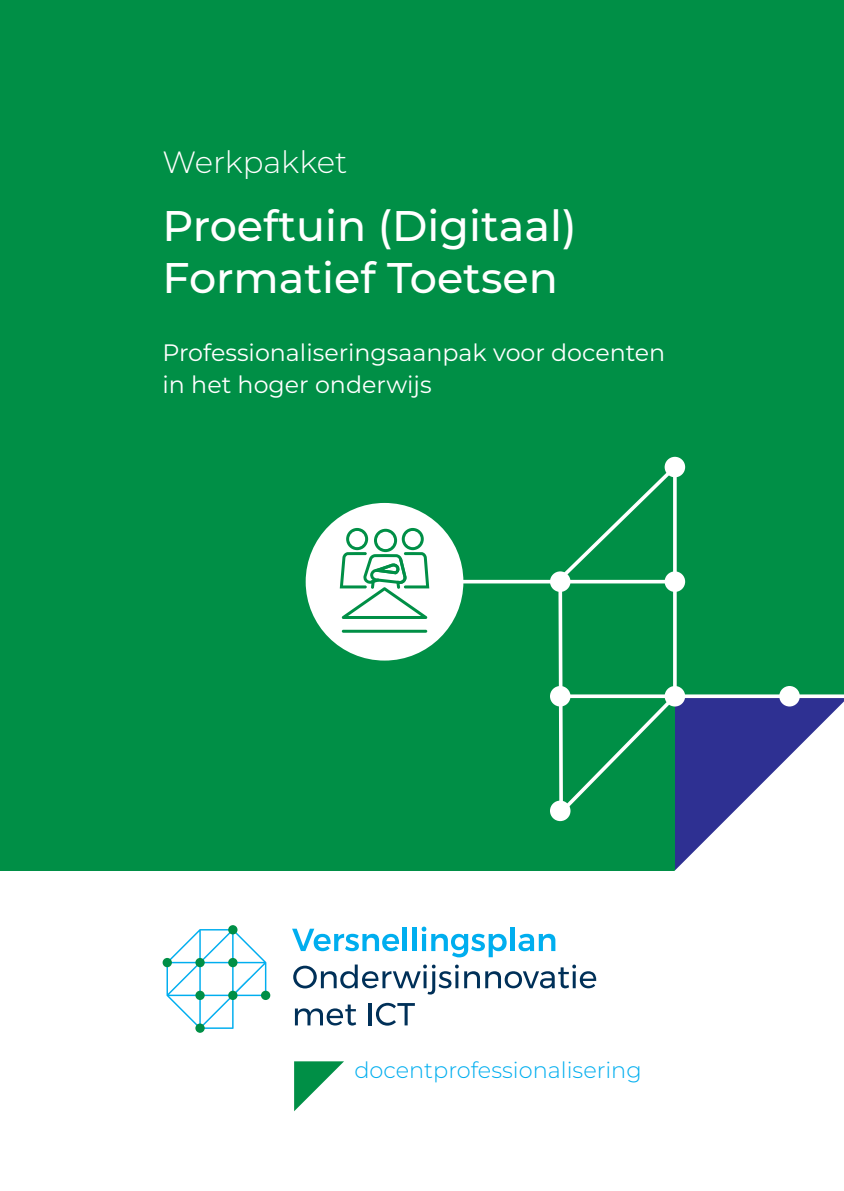
<style>
.page{position:relative;width:844px;height:1191px;background:#fff}
.page>*{position:absolute;margin:0;border:0;box-sizing:border-box;transform-origin:0 0}
.t1{font:500 42.88px/51.4px "Montserrat";color:#fff}
.t2{font:300 30.8px "Montserrat";color:#fff}
.t3{font:23.8px/32px "Montserrat";color:#fff}
.t4{font:300 22.4px "Montserrat";color:#00aeef}
</style>
<div class="page">
<div style="left:0;top:0;width:843px;height:870px;background:#008f46"></div>
<svg style="left:442px;top:458px;width:235px;height:363px"></svg>
<svg style="left:570px;top:694px;width:273px;height:4px"></svg>
<div style="left:664px;top:571px;width:21px;height:21px;background:#fff;border-radius:50%"></div>
<div style="left:550px;top:571px;width:20px;height:21px;background:#fff;border-radius:50%"></div>
<div style="left:664px;top:457px;width:21px;height:20px;background:#fff;border-radius:50%"></div>
<div style="left:550px;top:686px;width:20px;height:20px;background:#fff;border-radius:50%"></div>
<div style="left:550px;top:800px;width:20px;height:21px;background:#fff;border-radius:50%"></div>
<div style="left:664px;top:686px;width:21px;height:20px;background:#fff;border-radius:50%"></div>
<div style="left:779px;top:686px;width:20px;height:20px;background:#fff;border-radius:50%"></div>
<svg style="left:294px;top:1061px;width:50px;height:50px"></svg>
<svg style="left:166px;top:929px;width:100px;height:100px"></svg>
<div style="left:195px;top:958px;width:10px;height:9px;background:#008f46;border-radius:50%"></div>
<div style="left:162px;top:958px;width:10px;height:9px;background:#008f46;border-radius:50%"></div>
<div style="left:228px;top:958px;width:9px;height:9px;background:#008f46;border-radius:50%"></div>
<div style="left:228px;top:925px;width:9px;height:9px;background:#008f46;border-radius:50%"></div>
<div style="left:195px;top:990px;width:10px;height:10px;background:#008f46;border-radius:50%"></div>
<div style="left:195px;top:1023px;width:10px;height:9px;background:#008f46;border-radius:50%"></div>
<div style="left:228px;top:990px;width:9px;height:10px;background:#008f46;border-radius:50%"></div>
<div style="left:261px;top:990px;width:9px;height:10px;background:#008f46;border-radius:50%"></div>
<svg style="left:292px;top:928px;width:107px;height:23px"></svg>
<div style="left:402px;top:927px;width:5px;height:24px;background:#00aeef"></div>
<hr style="left:412px;top:927px;width:4px;height:24px;background:#00aeef">
<svg style="left:421px;top:926px;width:85px;height:31px"></svg>
<hr style="left:510px;top:927px;width:4px;height:24px;background:#00aeef">
<svg style="left:518px;top:933px;width:37px;height:18px"></svg>
<svg style="left:293px;top:964px;width:165px;height:30px"></svg>
<svg style="left:464px;top:964px;width:132px;height:24px"></svg>
<svg style="left:295px;top:1004px;width:61px;height:21px"></svg>
<hr style="left:368px;top:1003px;width:3px;height:22px;background:#003058">
<svg style="left:376px;top:1002px;width:39px;height:23px"></svg>
<div style="left:305px;top:503px;width:158px;height:157px;background:#fff;border-radius:50%"></div>
<svg style="left:340px;top:528px;width:89px;height:91px"></svg>
<hr style="left:342px;top:630px;width:85px;height:3px;background:#008f46">
<svg style="left:601px;top:701px;width:242px;height:170px"></svg>
<p class="t2" style="left:162px;top:141px;width:186px">Werkpakket</p>
<h1 class="t1" style="left:162px;top:198px;width:415px">Proeftuin (Digitaal)<br>Formatief Toetsen</h1>
<p class="t3" style="left:162px;top:336px;width:504px">Professionaliseringsaanpak voor docenten in het hoger onderwijs</p>
<p class="t4" style="left:354px;top:1054px;width:289px">docentprofessionalisering</p>
</div>
